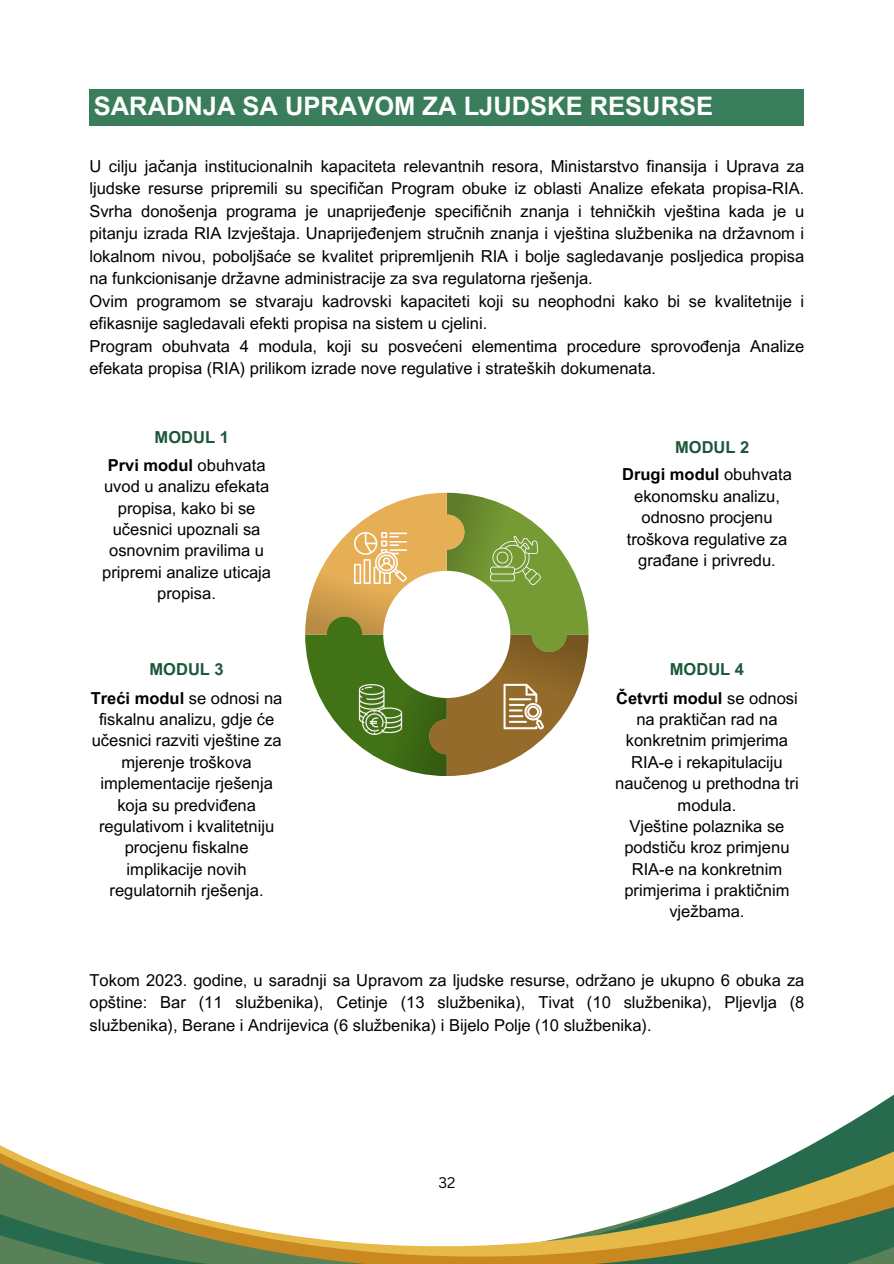
<style>
.page{position:relative;width:894px;height:1264px;background:#fff}
.page>*{position:absolute;margin:0;border:0;box-sizing:border-box;transform-origin:0 0}
.t1{font:700 25.5px "Arial MT Pro";color:#fff}
.t2{font:16.5px/21.3px "Arial MT Pro";color:#000;text-align:center}
.t3{font:700 16.5px "Arial MT Pro";color:#1c5739}
.t4{font:15px "Canva Sans";color:#000}
.s1{font-weight:700}
</style>
<div class="page">
<div style="left:89px;top:89px;width:715px;height:37px;background:#397d5a"></div>
<svg style="left:305px;top:493px;width:283px;height:283px"></svg>
<img style="left:487px;top:532px;width:56px;height:56px">
<img style="left:354px;top:684px;width:52px;height:51px">
<img style="left:354px;top:532px;width:52px;height:52px">
<svg style="left:0;top:1095px;width:893px;height:168px"></svg>
<h1 class="t1" style="left:94px;top:97px;width:620px">SARADNJA SA UPRAVOM ZA LJUDSKE RESURSE</h1>
<p class="t2" style="left:89px;top:157px;width:716px;line-height:22.5px;text-align:justify">U cilju jačanja institucionalnih kapaciteta relevantnih resora, Ministarstvo finansija i Uprava za ljudske resurse pripremili su specifičan Program obuke iz oblasti Analize efekata propisa-RIA.<br>Svrha donošenja programa je unaprijeđenje specifičnih znanja i tehničkih vještina kada je u pitanju izrada RIA Izvještaja. Unaprijeđenjem stručnih znanja i vještina službenika na državnom i lokalnom nivou, poboljšaće se kvalitet pripremljenih RIA i bolje sagledavanje posljedica propisa na funkcionisanje državne administracije za sva regulatorna rješenja.</p>
<p class="t2" style="left:89px;top:292px;width:716px;line-height:22.5px;text-align:left">Ovim programom se stvaraju kadrovski kapaciteti koji su neophodni kako bi se kvalitetnije i efikasnije sagledavali efekti propisa na sistem u cjelini.</p>
<p class="t2" style="left:89px;top:337px;width:716px;line-height:22.5px;text-align:left">Program obuhvata 4 modula, koji su posvećeni elementima procedure sprovođenja Analize efekata propisa (RIA) prilikom izrade nove regulative i strateških dokumenata.</p>
<p class="t3" style="left:155px;top:431px;width:76px">MODUL 1</p>
<p class="t2" style="left:102px;top:456px;width:170px"><span class="s1">Prvi modul</span> obuhvata uvod u analizu efekata propisa, kako bi se učesnici upoznali sa osnovnim pravilima u pripremi analize uticaja propisa.</p>
<p class="t3" style="left:149px;top:663px;width:76px">MODUL 3</p>
<p class="t2" style="left:91px;top:689px;width:193px"><span class="s1">Treći modul</span> se odnosi na fiskalnu analizu, gdje će učesnici razviti vještine za mjerenje troškova implementacije rješenja koja su predviđena regulativom i kvalitetniju procjenu fiskalne implikacije novih regulatornih rješenja.</p>
<h2 class="t3" style="left:675px;top:440px;width:76px">MODUL 2</h2>
<p class="t2" style="left:622px;top:466px;width:171px"><span class="s1">Drugi modul</span> obuhvata ekonomsku analizu, odnosno procjenu troškova regulative za građane i privredu.</p>
<p class="t3" style="left:669px;top:663px;width:76px">MODUL 4</p>
<h2 class="t2" style="left:615px;top:689px;width:185px"><span class="s1">Četvrti modul</span> se odnosi na praktičan rad na konkretnim primjerima<br>RIA-e i rekapitulaciju naučenog u prethodna tri modula.</h2>
<p class="t2" style="left:624px;top:817px;width:166px">Vještine polaznika se podstiču kroz primjenu<br>RIA-e na konkretnim primjerima i praktičnim vježbama.</p>
<h2 class="t2" style="left:89px;top:970px;width:716px;line-height:22.5px;text-align:justify">Tokom 2023. godine, u saradnji sa Upravom za ljudske resurse, održano je ukupno 6 obuka za opštine: Bar (11 službenika), Cetinje (13 službenika), Tivat (10 službenika), Pljevlja (8 službenika), Berane i Andrijevica (6 službenika) i Bijelo Polje (10 službenika).</h2>
<p class="t4" style="left:438px;top:1172px;width:18px">32</p>
</div>
